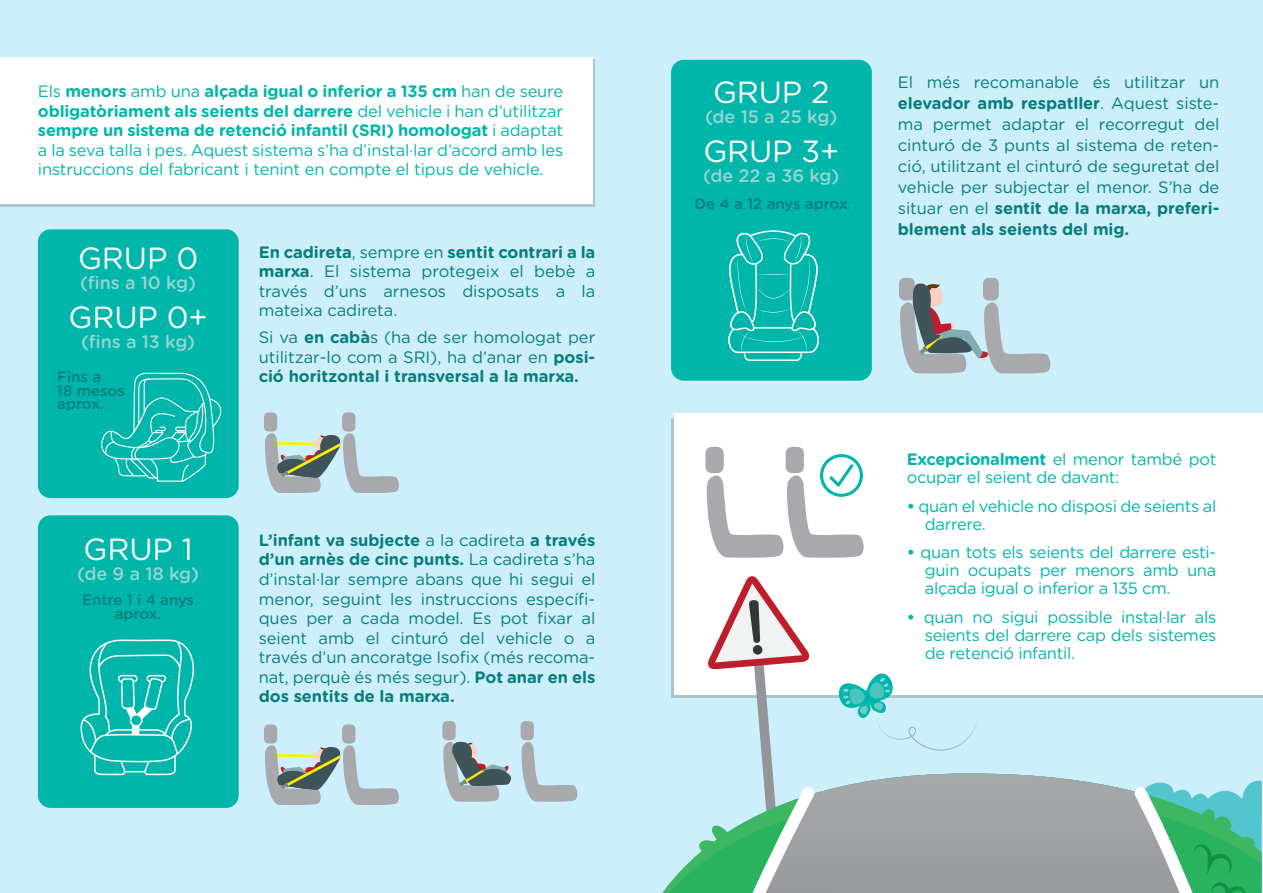
<style>
.page{position:relative;width:1263px;height:893px;background:#cdeffb}
.page>*{position:absolute;margin:0;border:0;box-sizing:border-box;transform-origin:0 0}
.t1{font:30.6px "Gotham Rounded";letter-spacing:-.005em;color:#fff}
.t2{font:500 18px "Gotham Rounded";letter-spacing:-.005em;color:#96d5d2}
.t3{font:16.5px/19.5px "Gotham Rounded";letter-spacing:-.005em;color:#067d7b;text-align:justify}
.t4{font:16.5px/18px "Gotham Rounded";letter-spacing:-.02em;color:#00b6aa;text-align:justify}
.t5{font:500 15px/13.5px "Gotham Rounded";letter-spacing:-.005em;color:#067d7b;text-align:center}
.s1{font-weight:700}
</style>
<div class="page">
<div style="left:0;top:59px;width:595px;height:148px;background:#a9c5d0"></div>
<div style="left:0;top:57px;width:592px;height:147px;background:#fff"></div>
<div style="left:674px;top:414px;width:589px;height:281px;background:#fff"></div>
<div style="left:38px;top:229px;width:201px;height:269px;background:#00b6aa;border-radius:13px"></div>
<div style="left:38px;top:515px;width:201px;height:293px;background:#00b6aa;border-radius:13px"></div>
<div style="left:671px;top:60px;width:201px;height:321px;background:#00b6aa;border-radius:13px"></div>
<div style="left:264px;top:724px;width:13px;height:20px;background:#a8a9ad;border-radius:5px"></div>
<div style="left:342px;top:724px;width:13px;height:20px;background:#a8a9ad;border-radius:5px"></div>
<svg style="left:264px;top:741px;width:136px;height:67px;background:#b2c6c7"></svg>
<div style="left:264px;top:412px;width:13px;height:19px;background:#a8a9ad;border-radius:5px"></div>
<div style="left:342px;top:412px;width:13px;height:19px;background:#a8a9ad;border-radius:5px"></div>
<svg style="left:264px;top:429px;width:136px;height:67px;background:#b2c6c7"></svg>
<div style="left:442px;top:721px;width:14px;height:19px;background:#a8a9ad;border-radius:5px"></div>
<div style="left:521px;top:721px;width:13px;height:19px;background:#a8a9ad;border-radius:5px"></div>
<svg style="left:520px;top:738px;width:59px;height:67px;background:#c0d7e0"></svg>
<svg style="left:442px;top:738px;width:70px;height:67px;background:#9fb0b5"></svg>
<svg style="left:77px;top:372px;width:155px;height:521px"></svg>
<div style="left:705px;top:447px;width:19px;height:26px;background:#a8a9ad;border-radius:6px"></div>
<div style="left:786px;top:447px;width:18px;height:26px;background:#a8a9ad;border-radius:6px"></div>
<svg style="left:705px;top:454px;width:159px;height:104px"></svg>
<div style="left:639px;top:793px;width:41px;height:100px;background:#cdeffb"></div>
<div style="left:820px;top:773px;width:308px;height:120px;background:#a0a1a5"></div>
<svg style="left:680px;top:576px;width:140px;height:317px"></svg>
<svg style="left:1128px;top:771px;width:135px;height:122px;background:#73c2a5"></svg>
<svg style="left:836px;top:673px;width:141px;height:78px"></svg>
<svg style="left:728px;top:230px;width:91px;height:131px"></svg>
<div style="left:899px;top:278px;width:16px;height:22px;background:#a8a9ad;border-radius:5px"></div>
<div style="left:983px;top:278px;width:16px;height:22px;background:#a8a9ad;border-radius:5px"></div>
<svg style="left:899px;top:282px;width:153px;height:95px;background:#b1c3ca"></svg>
<p class="t4" style="left:38px;top:81px;width:527px;line-height:19.5px">Els <span class="s1">menors</span> amb una <span class="s1">alçada igual o inferior a 135 cm</span> han de seure <span class="s1">obligatòriament als seients del darrere</span> del vehicle i han d’utilitzar <span class="s1">sempre un sistema de retenció infantil (SRI) homologat</span> i adaptat a la seva talla i pes. Aquest sistema s’ha d’instal·lar d’acord amb les instruccions del fabricant i tenint en compte el tipus de vehicle.</p>
<p class="t3" style="left:898px;top:71px;width:323px;line-height:21px">El més recomanable és utilitzar un <span class="s1">elevador amb respatller</span>. Aquest siste&shy;ma permet adaptar el recorregut del cinturó de 3 punts al sistema de reten&shy;ció, utilitzant el cinturó de seguretat del vehicle per subjectar el menor. S’ha de situar en el <span class="s1">sentit de la marxa, preferi&shy;blement als seients del mig.</span></p>
<h1 class="t1" style="left:713px;top:71px;width:118px">GRUP 2</h1>
<p class="t2" style="left:705px;top:103px;width:134px">(de 15 a 25 kg)</p>
<h1 class="t1" style="left:703px;top:130px;width:137px">GRUP 3+</h1>
<p class="t2" style="left:703px;top:163px;width:138px">(de 22 a 36 kg)</p>
<p class="t5" style="left:694px;top:196px;width:159px">De 4 a 12 anys aprox.</p>
<h1 class="t1" style="left:78px;top:237px;width:122px">GRUP 0</h1>
<p class="t2" style="left:80px;top:269px;width:118px">(fins a 10 kg)</p>
<h1 class="t1" style="left:69px;top:296px;width:141px">GRUP 0+</h1>
<p class="t2" style="left:81px;top:329px;width:116px">(fins a 13 kg)</p>
<p class="t5" style="left:57px;top:370px;width:69px;text-align:left">Fins a<br>18 mesos aprox.</p>
<h1 class="t1" style="left:84px;top:528px;width:111px">GRUP 1</h1>
<p class="t2" style="left:77px;top:560px;width:123px">(de 9 a 18 kg)</p>
<p class="t5" style="left:82px;top:593px;width:113px">Entre 1 i 4 anys aprox.</p>
<p class="t3" style="left:259px;top:242px;width:338px"><span class="s1">En cadireta</span>, sempre en <span class="s1">sentit contrari a la marxa</span>. El sistema protegeix el bebè a través d’uns arnesos disposats a la mateixa cadireta.</p>
<p class="t3" style="left:259px;top:327px;width:338px">Si va <span class="s1">en cabà</span>s (ha de ser homologat per utilitzar-lo com a SRI), ha d’anar en <span class="s1">posi&shy;ció horitzontal i transversal a la marxa.</span></p>
<p class="t3" style="left:259px;top:530px;width:338px"><span class="s1">L’infant va subjecte</span> a la cadireta <span class="s1">a través d’un arnès de cinc punts.</span> La cadireta s’ha d’instal·lar sempre abans que hi segui el menor, seguint les instruccions específi&shy;ques per a cada model. Es pot fixar al seient amb el cinturó del vehicle o a través d’un ancoratge Isofix (més recoma&shy;nat, perquè és més segur). <span class="s1">Pot anar en els dos sentits de la marxa.</span></p>
<p class="t4" style="left:907px;top:450px;width:311px"><span class="s1">Excepcionalment</span> el menor també pot ocupar el seient de davant:</p>
<p class="t4" style="left:925px;top:496px;width:293px;text-indent:-18px"><span class="s1">•</span> quan el vehicle no disposi de seients al darrere.</p>
<p class="t4" style="left:925px;top:543px;width:293px;text-indent:-18px"><span class="s1">•</span> quan tots els seients del darrere esti&shy;guin ocupats per menors amb una alçada igual o inferior a 135 cm.</p>
<p class="t4" style="left:925px;top:607px;width:293px;text-indent:-18px"><span class="s1">•</span> quan no sigui possible instal·lar als seients del darrere cap dels sistemes de retenció infantil.</p>
</div>
